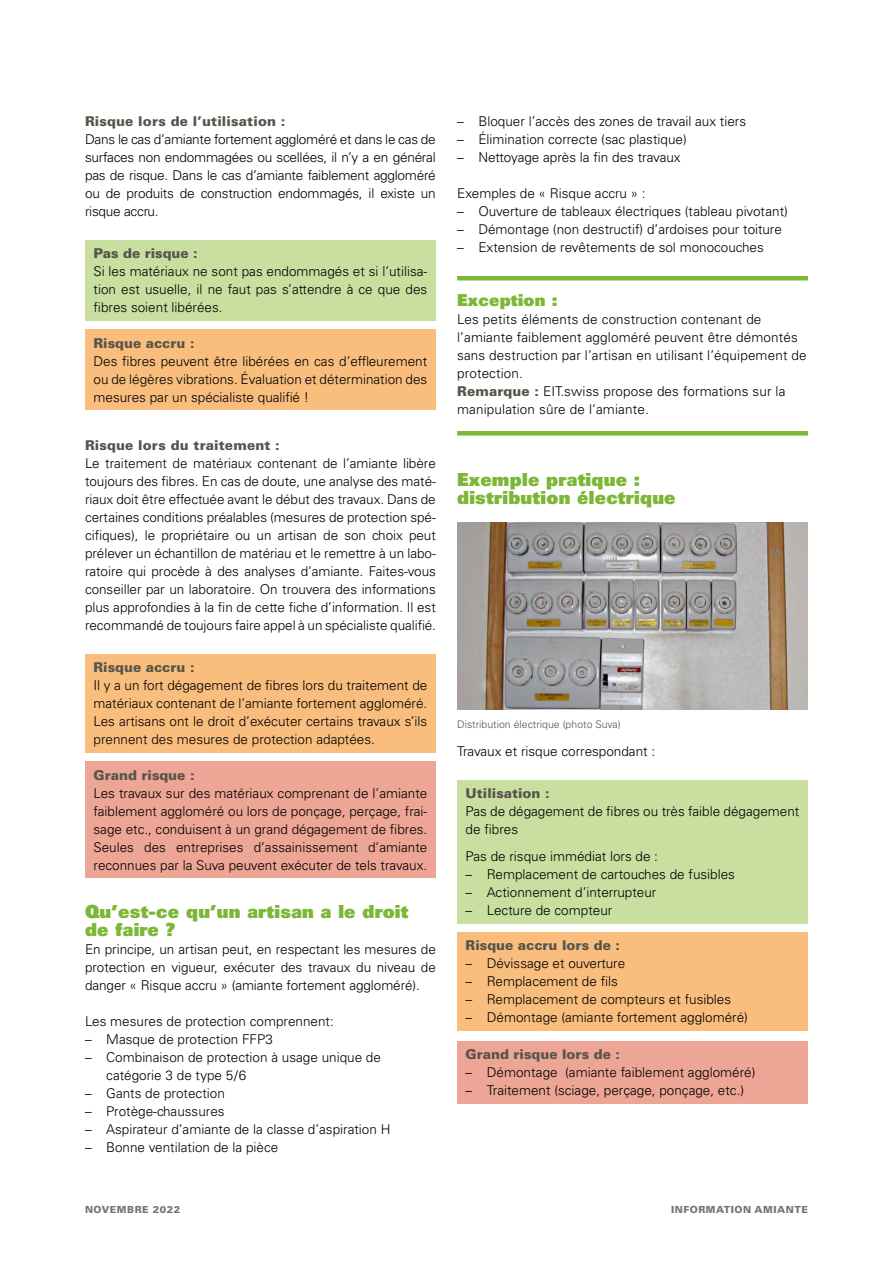
<style>
.page{position:relative;width:893px;height:1263px;background:#fff}
.page>*{position:absolute;margin:0;border:0;box-sizing:border-box;transform-origin:0 0}
.t1{font:18px/18px "Univers LT Std X Black";letter-spacing:.015em;color:#7cb737}
.t2{font:16.5px "Univers LT Std X Black";letter-spacing:.015em;color:#7cb737}
.t3{font:300 13.5px/18px "Univers LT Std";color:#000;text-align:justify}
.t4{font:900 13.5px "Univers LT Std";color:#57544b}
.t5{font:300 10.5px "Univers LT Std";color:#57544b}
.t6{font:900 9.75px "Univers LT Std";letter-spacing:.05em;color:#77756f}
.s1{font-weight:900;color:#57544b}
</style>
<div class="page">
<div style="left:85px;top:240px;width:351px;height:81px;background:#c8dfa0"></div>
<div style="left:85px;top:329px;width:351px;height:81px;background:#f9be7d"></div>
<div style="left:85px;top:654px;width:351px;height:99px;background:#f9be7d"></div>
<div style="left:85px;top:761px;width:351px;height:117px;background:#eda595"></div>
<hr style="left:457px;top:276px;width:351px;height:4px;background:#7cb737">
<div style="left:457px;top:431px;width:351px;height:5px;background:#7cb737"></div>
<img style="left:457px;top:522px;width:351px;height:188px">
<div style="left:457px;top:780px;width:351px;height:143px;background:#c8dfa0"></div>
<div style="left:457px;top:932px;width:351px;height:99px;background:#f9be7d"></div>
<div style="left:457px;top:1041px;width:351px;height:62px;background:#eda595"></div>
<p class="t4" style="left:85px;top:113px;width:202px">Risque lors de l’utilisation :</p>
<p class="t3" style="left:85px;top:130px;width:352px">Dans le cas d’amiante fortement aggloméré et dans le cas de surfaces non endommagées ou scellées, il n’y a en général pas de risque. Dans le cas d’amiante faiblement aggloméré ou de produits de construction endommagés, il existe un risque accru.</p>
<p class="t4" style="left:94px;top:245px;width:106px">Pas de risque :</p>
<p class="t3" style="left:94px;top:263px;width:335px">Si les matériaux ne sont pas endommagés et si l’utilisa&shy;tion est usuelle, il ne faut pas s’attendre à ce que des fibres soient libérées.</p>
<p class="t4" style="left:94px;top:334px;width:102px">Risque accru :</p>
<p class="t3" style="left:94px;top:352px;width:335px">Des fibres peuvent être libérées en cas d’effleurement ou de légères vibrations. Évaluation et détermination des mesures par un spécialiste qualifié !</p>
<p class="t4" style="left:85px;top:437px;width:196px">Risque lors du traitement :</p>
<p class="t3" style="left:85px;top:454px;width:352px">Le traitement de matériaux contenant de l’amiante libère toujours des fibres. En cas de doute, une analyse des maté&shy;riaux doit être effectuée avant le début des travaux. Dans de certaines conditions préalables (mesures de protection spé&shy;cifiques), le propriétaire ou un artisan de son choix peut prélever un échantillon de matériau et le remettre à un labo&shy;ratoire qui procède à des analyses d’amiante. Faites-vous conseiller par un laboratoire. On trouvera des informations plus approfondies à la fin de cette fiche d’information. Il est recommandé de toujours faire appel à un spécialiste qualifié.</p>
<p class="t4" style="left:94px;top:659px;width:102px">Risque accru :</p>
<p class="t3" style="left:94px;top:677px;width:335px">Il y a un fort dégagement de fibres lors du traitement de matériaux contenant de l’amiante fortement aggloméré.<br>Les artisans ont le droit d’exécuter certains travaux s’ils prennent des mesures de protection adaptées.</p>
<p class="t4" style="left:94px;top:766px;width:102px">Grand risque :</p>
<p class="t3" style="left:94px;top:784px;width:335px">Les travaux sur des matériaux comprenant de l’amiante faiblement aggloméré ou lors de ponçage, perçage, frai&shy;sage etc., conduisent à un grand dégagement de fibres.<br>Seules des entreprises d’assainissement d’amiante reconnues par la Suva peuvent exécuter de tels travaux.</p>
<h1 class="t1" style="left:85px;top:902px;width:325px">Qu’est-ce qu’un artisan a le droit de faire ?</h1>
<p class="t3" style="left:85px;top:940px;width:352px">En principe, un artisan peut, en respectant les mesures de protection en vigueur, exécuter des travaux du niveau de danger « Risque accru » (amiante fortement aggloméré).</p>
<p class="t3" style="left:85px;top:1012px;width:250px">Les mesures de protection comprennent:</p>
<p class="t3" style="left:85px;top:1030px;width:189px">– Masque de protection FFP3</p>
<p class="t3" style="left:106px;top:1048px;width:276px;text-indent:-21px">– Combinaison de protection à usage unique de catégorie 3 de type 5/6</p>
<p class="t3" style="left:85px;top:1084px;width:141px">– Gants de protection</p>
<p class="t3" style="left:85px;top:1102px;width:141px">– Protège-chaussures</p>
<p class="t3" style="left:85px;top:1120px;width:307px">– Aspirateur d’amiante de la classe d’aspiration H</p>
<p class="t3" style="left:85px;top:1138px;width:195px">– Bonne ventilation de la pièce</p>
<p class="t3" style="left:457px;top:112px;width:291px">– Bloquer l’accès des zones de travail aux tiers</p>
<p class="t3" style="left:457px;top:130px;width:231px">– Élimination correcte (sac plastique)</p>
<p class="t3" style="left:457px;top:148px;width:225px">– Nettoyage après la fin des travaux</p>
<p class="t3" style="left:457px;top:184px;width:190px">Exemples de « Risque accru » :</p>
<p class="t3" style="left:457px;top:202px;width:332px">– Ouverture de tableaux électriques (tableau pivotant)</p>
<p class="t3" style="left:457px;top:220px;width:326px">– Démontage (non destructif) d’ardoises pour toiture</p>
<p class="t3" style="left:457px;top:238px;width:308px">– Extension de revêtements de sol monocouches</p>
<p class="t2" style="left:457px;top:289px;width:102px">Exception :</p>
<p class="t3" style="left:457px;top:310px;width:351px;text-align:left">Les petits éléments de construction contenant de l’amiante faiblement aggloméré peuvent être démontés sans destruction par l’artisan en utilisant l’équipement de protection.<br><span class="s1">Remarque :</span> EIT.swiss propose des formations sur la manipulation sûre de l’amiante.</p>
<h1 class="t1" style="left:457px;top:470px;width:220px">Exemple pratique : distribution électrique</h1>
<p class="t5" style="left:457px;top:718px;width:165px">Distribution électrique (photo Suva)</p>
<p class="t3" style="left:457px;top:742px;width:200px">Travaux et risque correspondant :</p>
<p class="t4" style="left:466px;top:785px;width:85px">Utilisation :</p>
<p class="t3" style="left:466px;top:803px;width:335px">Pas de dégagement de fibres ou très faible dégagement de fibres</p>
<p class="t3" style="left:466px;top:847px;width:194px">Pas de risque immédiat lors de :</p>
<p class="t3" style="left:466px;top:865px;width:271px">– Remplacement de cartouches de fusibles</p>
<p class="t3" style="left:466px;top:883px;width:192px">– Actionnement d’interrupteur</p>
<p class="t3" style="left:466px;top:901px;width:148px">– Lecture de compteur</p>
<p class="t4" style="left:466px;top:937px;width:156px">Risque accru lors de :</p>
<p class="t3" style="left:466px;top:954px;width:161px">– Dévissage et ouverture</p>
<p class="t3" style="left:466px;top:972px;width:154px">– Remplacement de fils</p>
<p class="t3" style="left:466px;top:990px;width:267px">– Remplacement de compteurs et fusibles</p>
<p class="t3" style="left:466px;top:1008px;width:284px">– Démontage (amiante fortement aggloméré)</p>
<p class="t4" style="left:466px;top:1045px;width:156px">Grand risque lors de :</p>
<p class="t3" style="left:466px;top:1063px;width:291px">– Démontage (amiante faiblement aggloméré)</p>
<p class="t3" style="left:466px;top:1081px;width:280px">– Traitement (sciage, perçage, ponçage, etc.)</p>
<p class="t6" style="left:85px;top:1203px;width:97px">NOVEMBRE 2022</p>
<p class="t6" style="left:671px;top:1203px;width:138px">INFORMATION AMIANTE</p>
</div>
